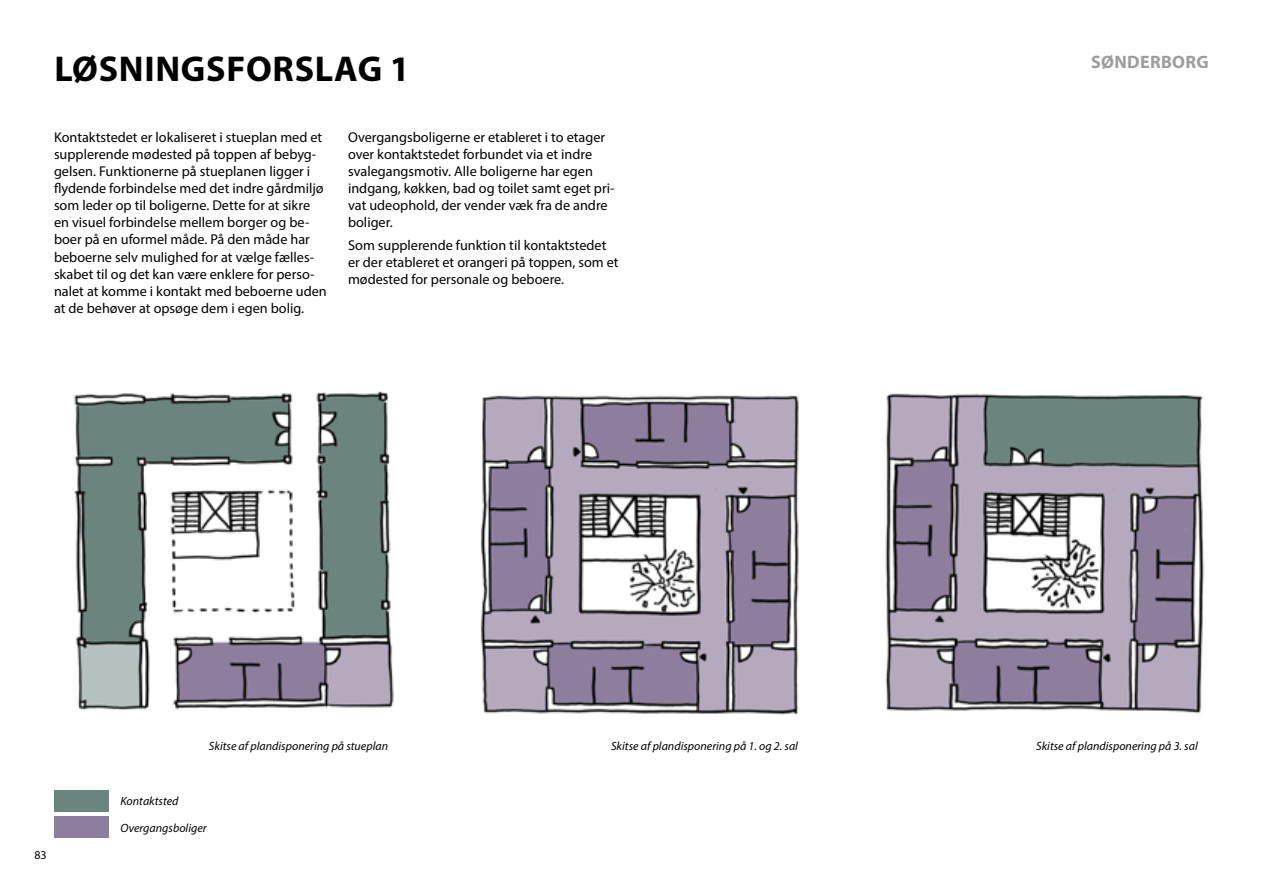
<style>
.page{position:relative;width:1263px;height:893px;background:#fff}
.page>*{position:absolute;margin:0;border:0;box-sizing:border-box;transform-origin:0 0}
.t1{font:700 36px "Myriad Pro";letter-spacing:.02em;color:#000}
.t2{font:700 18px "Myriad Pro";letter-spacing:.02em;color:#9d9d9c}
.t3{font:14.25px/17.1px "Myriad Pro";color:#000}
.t4{font:italic 12px "Myriad Pro";color:#000}
.t5{font:12px "Myriad Pro";color:#000}
</style>
<div class="page">
<img style="left:480px;top:395px;width:319px;height:320px">
<img style="left:885px;top:393px;width:319px;height:321px">
<img style="left:74px;top:391px;width:320px;height:319px">
<div style="left:55px;top:790px;width:54px;height:22px;background:#6c847e"></div>
<div style="left:55px;top:816px;width:54px;height:22px;background:#8e7e9d"></div>
<h1 class="t1" style="left:54px;top:45px;width:357px">LØSNINGSFORSLAG 1</h1>
<p class="t2" style="left:1091px;top:50px;width:119px">SØNDERBORG</p>
<p class="t3" style="left:54px;top:128px;width:274px">Kontaktstedet er lokaliseret i stueplan med et supplerende mødested på toppen af bebyg&shy;gelsen. Funktionerne på stueplanen ligger i flydende forbindelse med det indre gårdmiljø som leder op til boligerne. Dette for at sikre en visuel forbindelse mellem borger og be&shy;boer på en uformel måde. På den måde har beboerne selv mulighed for at vælge fælles&shy;skabet til og det kan være enklere for perso&shy;nalet at komme i kontakt med beboerne uden at de behøver at opsøge dem i egen bolig.</p>
<p class="t3" style="left:348px;top:128px;width:268px">Overgangsboligerne er etableret i to etager over kontaktstedet forbundet via et indre svalegangsmotiv. Alle boligerne har egen indgang, køkken, bad og toilet samt eget pri&shy;vat udeophold, der vender væk fra de andre boliger.</p>
<p class="t3" style="left:348px;top:237px;width:272px">Som supplerende funktion til kontaktstedet er der etableret et orangeri på toppen, som et mødested for personale og beboere.</p>
<p class="t5" style="left:34px;top:848px;width:14px">83</p>
<p class="t4" style="left:209px;top:738px;width:181px">Skitse af plandisponering på stueplan</p>
<p class="t4" style="left:611px;top:738px;width:189px">Skitse af plandisponering på 1. og 2. sal</p>
<p class="t4" style="left:1036px;top:738px;width:163px">Skitse af plandisponering på 3. sal</p>
<p class="t4" style="left:121px;top:793px;width:59px">Kontaktsted</p>
<p class="t4" style="left:121px;top:821px;width:88px">Overgangsboliger</p>
</div>
